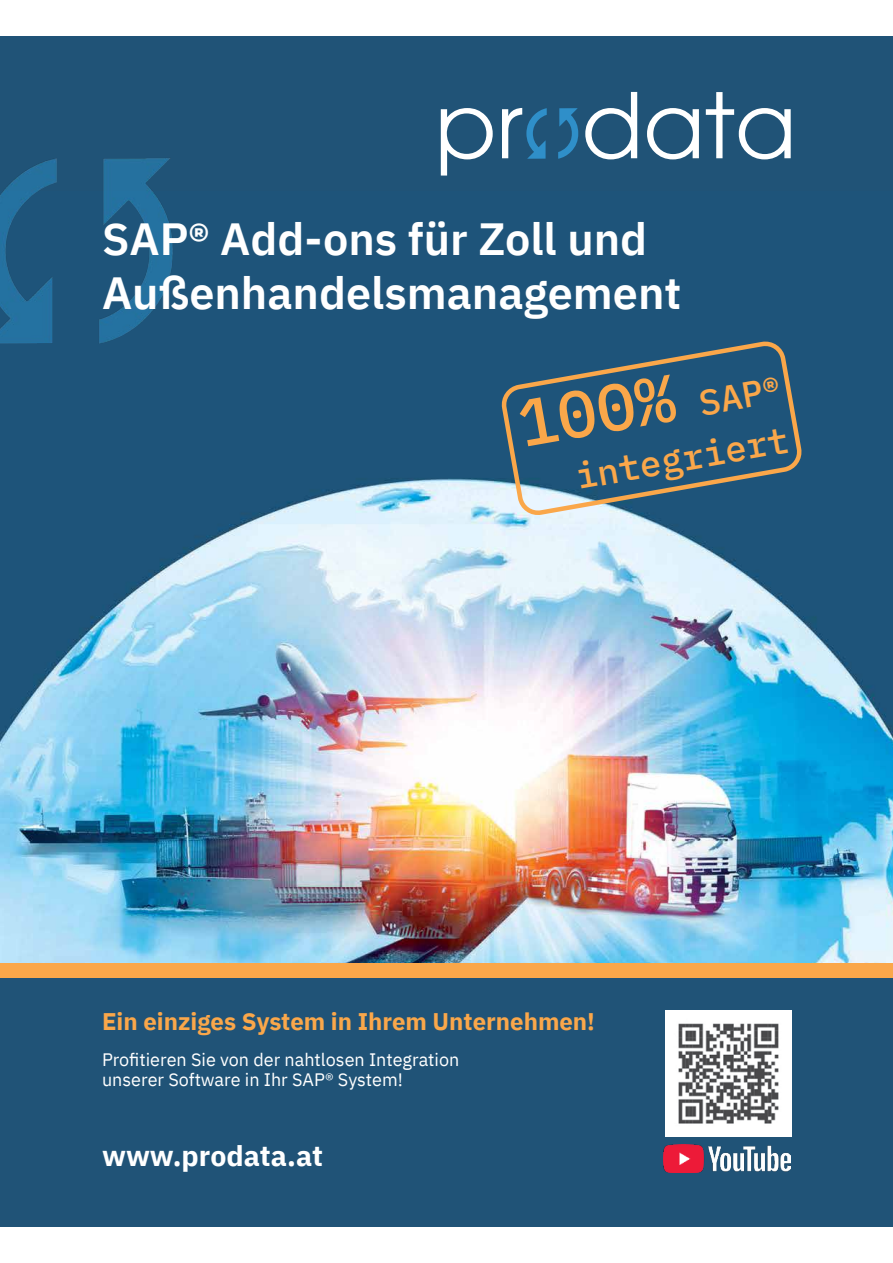
<style>
.page{position:relative;width:893px;height:1263px;background:#fff}
.page>*{position:absolute;margin:0;border:0;box-sizing:border-box;transform-origin:0 0}
.t1{font:500 66px "IBM Plex Mono";color:#faa74a}
.t2{font:600 45px/54px "IBM Plex Sans";color:#fff}
.t3{font:500 36px "IBM Plex Mono";color:#faa74a}
.t4{font:700 28.5px "IBM Plex Sans";color:#fff}
.t5{font:700 24px "IBM Plex Sans";color:#faa74a}
.t6{font:18px/20.5px "IBM Plex Sans";color:#fff}
.s1{font-size:36px}
.s2{font-family:"IBM Plex Sans";font-weight:600;font-size:36px}
</style>
<div class="page">
<div style="left:0;top:36px;width:893px;height:1191px;background:#205377"></div>
<img style="left:0;top:341px;width:893px;height:622px">
<div style="left:0;top:963px;width:893px;height:15px;background:#faa74a"></div>
<img style="left:0;top:158px;width:190px;height:193px">
<svg style="left:441px;top:108px;width:52px;height:68px"></svg>
<svg style="left:585px;top:92px;width:52px;height:67px"></svg>
<svg style="left:647px;top:108px;width:52px;height:51px"></svg>
<svg style="left:706px;top:92px;width:85px;height:67px"></svg>
<svg style="left:502px;top:108px;width:76px;height:51px"></svg>
<img style="left:663px;top:1144px;width:128px;height:29px">
<img style="left:665px;top:1011px;width:126px;height:126px">
<svg style="left:503px;top:342px;width:298px;height:172px"></svg>
<h2 class="t2" style="left:102px;top:208px;width:581px">SAP® Add-ons für Zoll und<br>Außenhandelsmanagement</h2>
<h1 class="t1" style="left:510px;top:374px;width:265px;rotate:-10deg">100% <span class="s1">SAP</span><span class="s2">®</span></h1>
<h3 class="t3" style="left:571px;top:449px;width:218px;rotate:-10deg">integriert</h3>
<h3 class="t5" style="left:102px;top:1002px;width:494px">Ein einziges System in Ihrem Unternehmen!</h3>
<p class="t6" style="left:102px;top:1047px;width:359px">Profitieren Sie von der nahtlosen Integration unserer Software in Ihr SAP® System!</p>
<h3 class="t4" style="left:102px;top:1134px;width:223px">www.prodata.at</h3>
</div>
